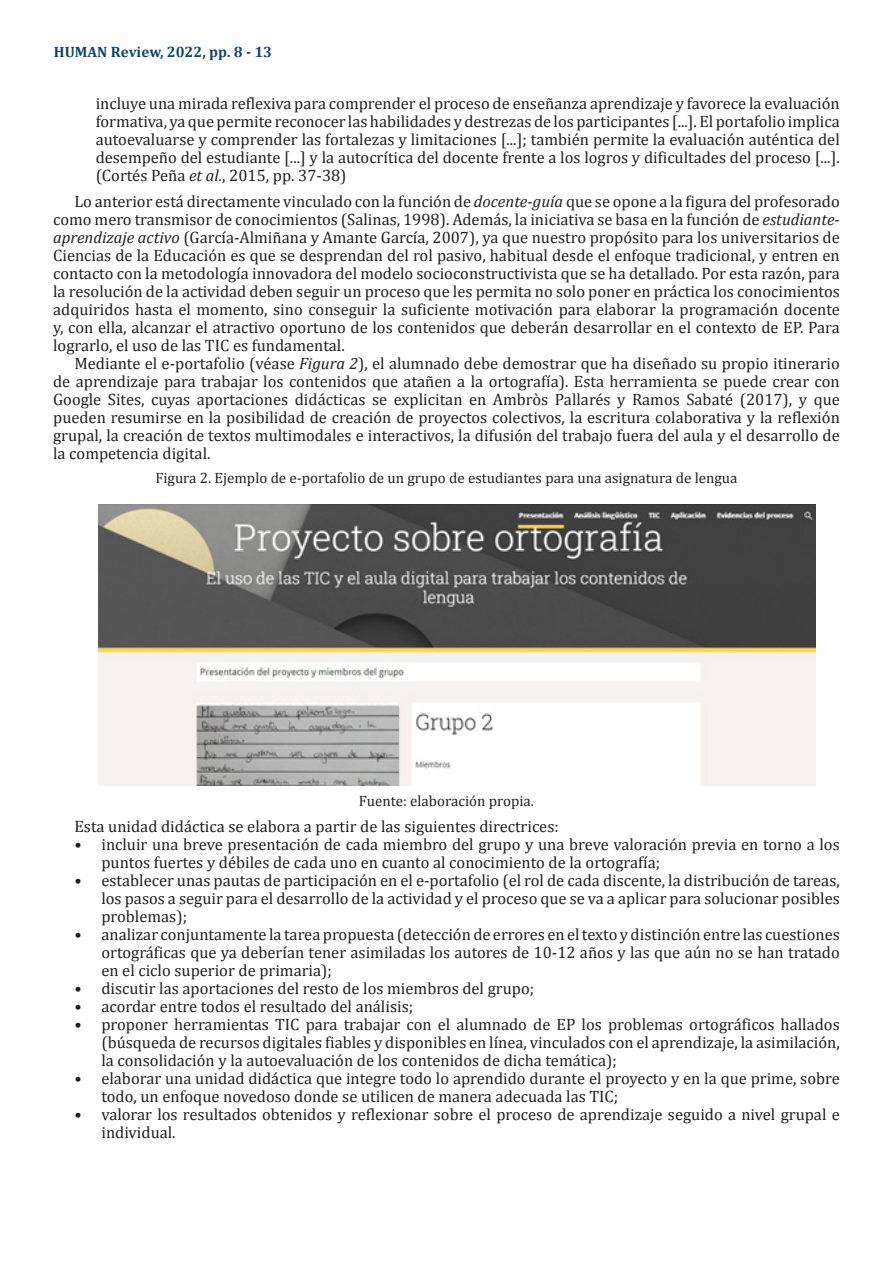
<style>
.page{position:relative;width:893px;height:1263px;background:#fff}
.page>*{position:absolute;margin:0;border:0;box-sizing:border-box;transform-origin:0 0}
.Parrafos-siguientes{font:16.5px/18px "Cambria";color:#231f20;text-align:justify}
.Citas{font:16.5px/18px "Cambria";color:#231f20;text-align:justify}
.Fuente-Tablas{font:15px "Cambria";color:#231f20}
.t1{font:700 15px "Cambria";color:#104370}
.s1{font-style:italic}
</style>
<div class="page">
<img style="left:99px;top:505px;width:716px;height:281px">
<p class="t1" style="left:54px;top:41px;width:220px">HUMAN Review, 2022, pp. 8 - 13</p>
<p class="Citas" style="left:96px;top:94px;width:746px">incluye una mirada reflexiva para comprender el proceso de enseñanza aprendizaje y favorece la evaluación formativa, ya que permite reconocer las habilidades y destrezas de los participantes [...]. El portafolio implica autoevaluarse y comprender las fortalezas y limitaciones [...]; también permite la evaluación auténtica del desempeño del estudiante [...] y la autocrítica del docente frente a los logros y dificultades del proceso [...]. (Cortés Peña <span class="s1">et al.</span>, 2015, pp. 37-38)</p>
<p class="Parrafos-siguientes" style="left:53px;top:192px;width:788px;text-indent:21px">Lo anterior está directamente vinculado con la función de <span class="s1">docente-guía</span> que se opone a la figura del profesorado como mero transmisor de conocimientos (Salinas, 1998). Además, la iniciativa se basa en la función de <span class="s1">estudiante&shy;aprendizaje activo</span> (García-Almiñana y Amante García, 2007), ya que nuestro propósito para los universitarios de Ciencias de la Educación es que se desprendan del rol pasivo, habitual desde el enfoque tradicional, y entren en contacto con la metodología innovadora del modelo socioconstructivista que se ha detallado. Por esta razón, para la resolución de la actividad deben seguir un proceso que les permita no solo poner en práctica los conocimientos adquiridos hasta el momento, sino conseguir la suficiente motivación para elaborar la programación docente y, con ella, alcanzar el atractivo oportuno de los contenidos que deberán desarrollar en el contexto de EP. Para lograrlo, el uso de las TIC es fundamental.</p>
<p class="Parrafos-siguientes" style="left:53px;top:354px;width:788px;text-indent:21px">Mediante el e-portafolio (véase <span class="s1">Figura 2</span>), el alumnado debe demostrar que ha diseñado su propio itinerario de aprendizaje para trabajar los contenidos que atañen a la ortografía). Esta herramienta se puede crear con Google Sites, cuyas aportaciones didácticas se explicitan en Ambròs Pallarés y Ramos Sabaté (2017), y que pueden resumirse en la posibilidad de creación de proyectos colectivos, la escritura colaborativa y la reflexión grupal, la creación de textos multimodales e interactivos, la difusión del trabajo fuera del aula y el desarrollo de la competencia digital.</p>
<p class="Fuente-Tablas" style="left:155px;top:468px;width:584px">Figura 2. Ejemplo de e-portafolio de un grupo de estudiantes para una asignatura de lengua</p>
<p class="Fuente-Tablas" style="left:359px;top:791px;width:177px">Fuente: elaboración propia.</p>
<p class="Parrafos-siguientes" style="left:74px;top:817px;width:486px">Esta unidad didáctica se elabora a partir de las siguientes directrices:</p>
<p class="Parrafos-siguientes" style="left:101px;top:835px;width:740px;text-indent:-27px">• incluir una breve presentación de cada miembro del grupo y una breve valoración previa en torno a los puntos fuertes y débiles de cada uno en cuanto al conocimiento de la ortografía;</p>
<p class="Parrafos-siguientes" style="left:101px;top:871px;width:740px;text-indent:-27px">• establecer unas pautas de participación en el e-portafolio (el rol de cada discente, la distribución de tareas, los pasos a seguir para el desarrollo de la actividad y el proceso que se va a aplicar para solucionar posibles problemas);</p>
<p class="Parrafos-siguientes" style="left:101px;top:925px;width:740px;text-indent:-27px">• analizar conjuntamente la tarea propuesta (detección de errores en el texto y distinción entre las cuestiones ortográficas que ya deberían tener asimiladas los autores de 10-12 años y las que aún no se han tratado en el ciclo superior de primaria);</p>
<p class="Parrafos-siguientes" style="left:74px;top:979px;width:461px">• discutir las aportaciones del resto de los miembros del grupo;</p>
<p class="Parrafos-siguientes" style="left:74px;top:997px;width:340px">• acordar entre todos el resultado del análisis;</p>
<p class="Parrafos-siguientes" style="left:101px;top:1015px;width:740px;text-indent:-27px">• proponer herramientas TIC para trabajar con el alumnado de EP los problemas ortográficos hallados (búsqueda de recursos digitales fiables y disponibles en línea, vinculados con el aprendizaje, la asimilación, la consolidación y la autoevaluación de los contenidos de dicha temática);</p>
<p class="Parrafos-siguientes" style="left:101px;top:1069px;width:740px;text-indent:-27px">• elaborar una unidad didáctica que integre todo lo aprendido durante el proyecto y en la que prime, sobre todo, un enfoque novedoso donde se utilicen de manera adecuada las TIC;</p>
<p class="Parrafos-siguientes" style="left:101px;top:1105px;width:740px;text-indent:-27px">• valorar los resultados obtenidos y reflexionar sobre el proceso de aprendizaje seguido a nivel grupal e individual.</p>
</div>
